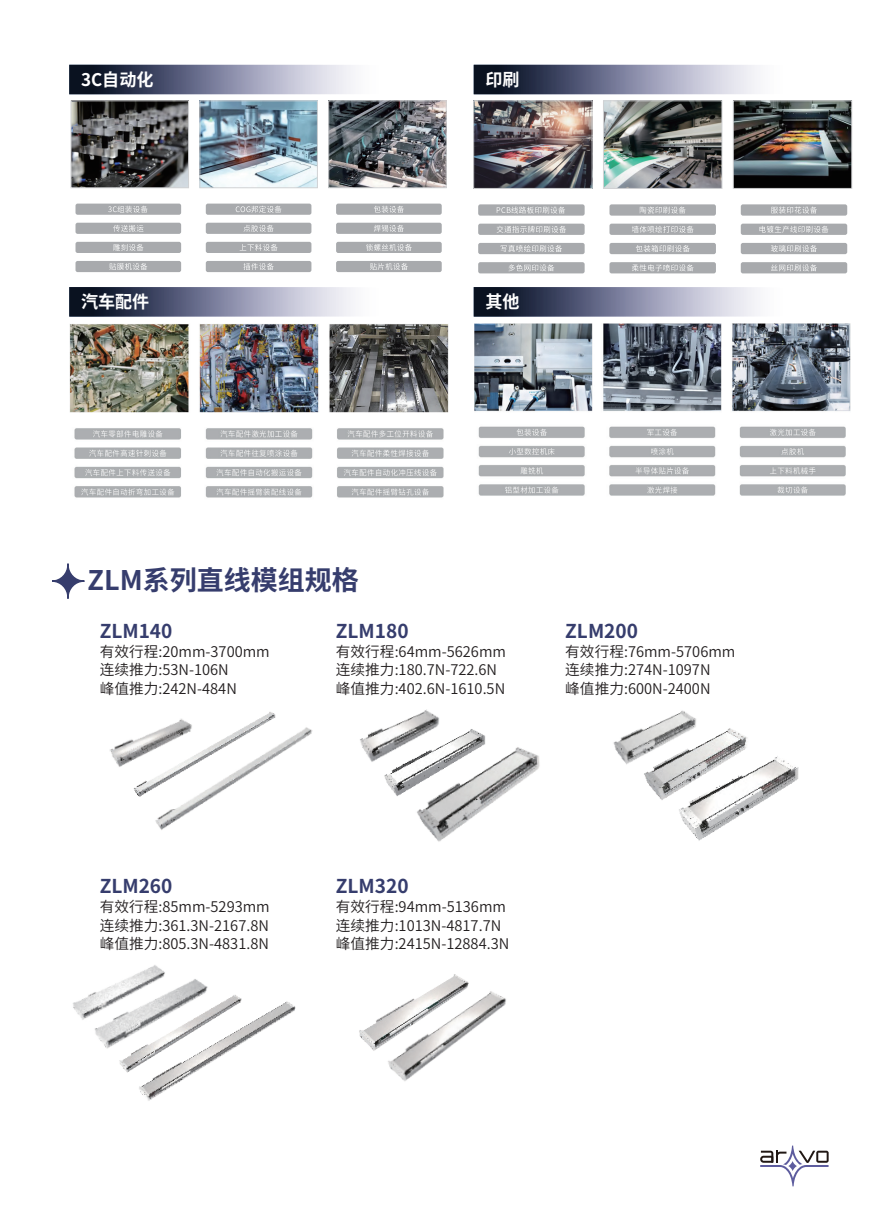
<style>
.page{position:relative;width:893px;height:1212px;background:#fff}
.page>*{position:absolute;margin:0;border:0;box-sizing:border-box;transform-origin:0 0}
.t1{font:700 27px "Source Han Sans CN";color:#363d6d}
.t2{font:700 19.05px "Source Han Sans CN";color:#363d6d}
.t3{font:700 17.4px "Source Han Sans CN";color:#fff}
.t4{font:14.7px/18.6px "Source Han Sans CN";color:#231f20}
</style>
<div class="page">
<svg style="left:760px;top:1145px;width:69px;height:41px"></svg>
<div style="left:478px;top:204px;width:107px;height:12px;background:#a8aaad;border-radius:2px"></div>
<div style="left:478px;top:224px;width:107px;height:11px;background:#a8aaad;border-radius:2px"></div>
<div style="left:478px;top:243px;width:107px;height:11px;background:#a8aaad;border-radius:2px"></div>
<div style="left:478px;top:262px;width:107px;height:11px;background:#a8aaad;border-radius:2px"></div>
<div style="left:609px;top:204px;width:107px;height:12px;background:#a8aaad;border-radius:2px"></div>
<div style="left:609px;top:224px;width:107px;height:11px;background:#a8aaad;border-radius:2px"></div>
<div style="left:609px;top:243px;width:107px;height:11px;background:#a8aaad;border-radius:2px"></div>
<div style="left:609px;top:262px;width:107px;height:11px;background:#a8aaad;border-radius:2px"></div>
<div style="left:741px;top:204px;width:106px;height:12px;background:#a8aaad;border-radius:2px"></div>
<svg style="left:497px;top:206px;width:68px;height:7px"></svg>
<svg style="left:640px;top:206px;width:46px;height:7px"></svg>
<div style="left:741px;top:224px;width:106px;height:11px;background:#a8aaad;border-radius:2px"></div>
<div style="left:741px;top:243px;width:106px;height:11px;background:#a8aaad;border-radius:2px"></div>
<div style="left:741px;top:262px;width:106px;height:11px;background:#a8aaad;border-radius:2px"></div>
<svg style="left:771px;top:206px;width:46px;height:7px"></svg>
<svg style="left:497px;top:226px;width:69px;height:7px"></svg>
<svg style="left:632px;top:226px;width:62px;height:7px"></svg>
<svg style="left:759px;top:226px;width:69px;height:7px"></svg>
<svg style="left:501px;top:245px;width:61px;height:7px"></svg>
<svg style="left:636px;top:245px;width:54px;height:7px"></svg>
<svg style="left:771px;top:245px;width:46px;height:7px"></svg>
<svg style="left:509px;top:264px;width:45px;height:7px"></svg>
<svg style="left:632px;top:264px;width:62px;height:7px"></svg>
<svg style="left:771px;top:264px;width:46px;height:7px"></svg>
<img style="left:475px;top:103px;width:115px;height:84px">
<div style="left:473px;top:101px;width:119px;height:88px;border:1px solid #d1d2d4"></div>
<img style="left:605px;top:103px;width:115px;height:84px">
<div style="left:603px;top:101px;width:119px;height:88px;border:1px solid #d1d2d4"></div>
<img style="left:735px;top:103px;width:115px;height:84px">
<div style="left:733px;top:101px;width:119px;height:88px;border:1px solid #d1d2d4"></div>
<svg style="left:69px;top:65px;width:284px;height:29px;background:#777b91"></svg>
<svg style="left:474px;top:65px;width:283px;height:29px;background:#777b91"></svg>
<svg style="left:69px;top:287px;width:284px;height:30px;background:#787d92"></svg>
<svg style="left:474px;top:287px;width:283px;height:30px;background:#797d92"></svg>
<img style="left:69px;top:324px;width:380px;height:174px">
<img style="left:474px;top:324px;width:377px;height:172px">
<div style="left:76px;top:204px;width:105px;height:11px;background:#a8aaad;border-radius:2px"></div>
<div style="left:206px;top:204px;width:105px;height:11px;background:#a8aaad;border-radius:2px"></div>
<div style="left:336px;top:204px;width:106px;height:11px;background:#a8aaad;border-radius:2px"></div>
<div style="left:76px;top:223px;width:105px;height:11px;background:#a8aaad;border-radius:2px"></div>
<div style="left:206px;top:223px;width:105px;height:11px;background:#a8aaad;border-radius:2px"></div>
<div style="left:336px;top:223px;width:106px;height:11px;background:#a8aaad;border-radius:2px"></div>
<div style="left:76px;top:242px;width:105px;height:11px;background:#a8aaad;border-radius:2px"></div>
<div style="left:206px;top:242px;width:105px;height:11px;background:#a8aaad;border-radius:2px"></div>
<div style="left:336px;top:242px;width:106px;height:11px;background:#a8aaad;border-radius:2px"></div>
<div style="left:76px;top:261px;width:105px;height:11px;background:#a8aaad;border-radius:2px"></div>
<div style="left:206px;top:261px;width:105px;height:11px;background:#a8aaad;border-radius:2px"></div>
<div style="left:336px;top:261px;width:106px;height:11px;background:#a8aaad;border-radius:2px"></div>
<svg style="left:108px;top:206px;width:40px;height:7px"></svg>
<svg style="left:236px;top:206px;width:45px;height:7px"></svg>
<svg style="left:374px;top:206px;width:30px;height:7px"></svg>
<svg style="left:113px;top:225px;width:30px;height:7px"></svg>
<svg style="left:244px;top:225px;width:30px;height:7px"></svg>
<svg style="left:374px;top:225px;width:30px;height:7px"></svg>
<svg style="left:113px;top:244px;width:30px;height:7px"></svg>
<svg style="left:240px;top:244px;width:38px;height:7px"></svg>
<svg style="left:366px;top:244px;width:46px;height:7px"></svg>
<svg style="left:109px;top:263px;width:38px;height:7px"></svg>
<svg style="left:243px;top:263px;width:31px;height:7px"></svg>
<svg style="left:370px;top:263px;width:38px;height:7px"></svg>
<img style="left:73px;top:103px;width:114px;height:83px">
<div style="left:71px;top:101px;width:118px;height:87px;border:1px solid #d1d2d4"></div>
<img style="left:202px;top:103px;width:114px;height:83px">
<div style="left:200px;top:101px;width:118px;height:87px;border:1px solid #d1d2d4"></div>
<img style="left:330px;top:103px;width:114px;height:83px">
<div style="left:328px;top:101px;width:118px;height:87px;border:1px solid #d1d2d4"></div>
<img style="left:110px;top:739px;width:22px;height:28px">
<img style="left:132px;top:712px;width:144px;height:85px">
<img style="left:150px;top:725px;width:163px;height:105px">
<img style="left:360px;top:709px;width:79px;height:53px">
<img style="left:383px;top:728px;width:103px;height:68px">
<img style="left:411px;top:744px;width:129px;height:98px">
<img style="left:613px;top:710px;width:83px;height:55px">
<img style="left:643px;top:727px;width:104px;height:73px">
<img style="left:678px;top:755px;width:121px;height:86px">
<img style="left:73px;top:965px;width:92px;height:55px">
<img style="left:92px;top:973px;width:116px;height:76px">
<img style="left:118px;top:994px;width:124px;height:79px">
<img style="left:137px;top:999px;width:159px;height:102px">
<img style="left:359px;top:974px;width:110px;height:77px">
<img style="left:380px;top:988px;width:126px;height:93px">
<svg style="left:52px;top:563px;width:33px;height:36px"></svg>
<p class="t3" style="left:81px;top:70px;width:74px">3C自动化</p>
<p class="t3" style="left:485px;top:70px;width:36px">印刷</p>
<p class="t3" style="left:81px;top:292px;width:70px">汽车配件</p>
<p class="t3" style="left:485px;top:292px;width:36px">其他</p>
<h1 class="t1" style="left:88px;top:565px;width:273px">ZLM系列直线模组规格</h1>
<p class="t2" style="left:100px;top:620px;width:74px">ZLM140</p>
<p class="t4" style="left:100px;top:642px;width:172px">有效行程:20mm-3700mm连续推力:53N-106N<br>峰值推力:242N-484N</p>
<p class="t2" style="left:336px;top:620px;width:74px">ZLM180</p>
<p class="t4" style="left:336px;top:642px;width:172px">有效行程:64mm-5626mm连续推力:180.7N-722.6N峰值推力:402.6N-1610.5N</p>
<p class="t2" style="left:565px;top:620px;width:74px">ZLM200</p>
<p class="t4" style="left:565px;top:642px;width:172px">有效行程:76mm-5706mm连续推力:274N-1097N<br>峰值推力:600N-2400N</p>
<p class="t2" style="left:100px;top:876px;width:74px">ZLM260</p>
<p class="t4" style="left:100px;top:897px;width:172px;text-align:justify">有效行程:85mm-5293mm连续推力:361.3N-2167.8N峰值推力:805.3N-4831.8N</p>
<p class="t2" style="left:336px;top:876px;width:74px">ZLM320</p>
<p class="t4" style="left:336px;top:897px;width:175px">有效行程:94mm-5136mm连续推力:1013N-4817.7N峰值推力:2415N-12884.3N</p>
</div>
